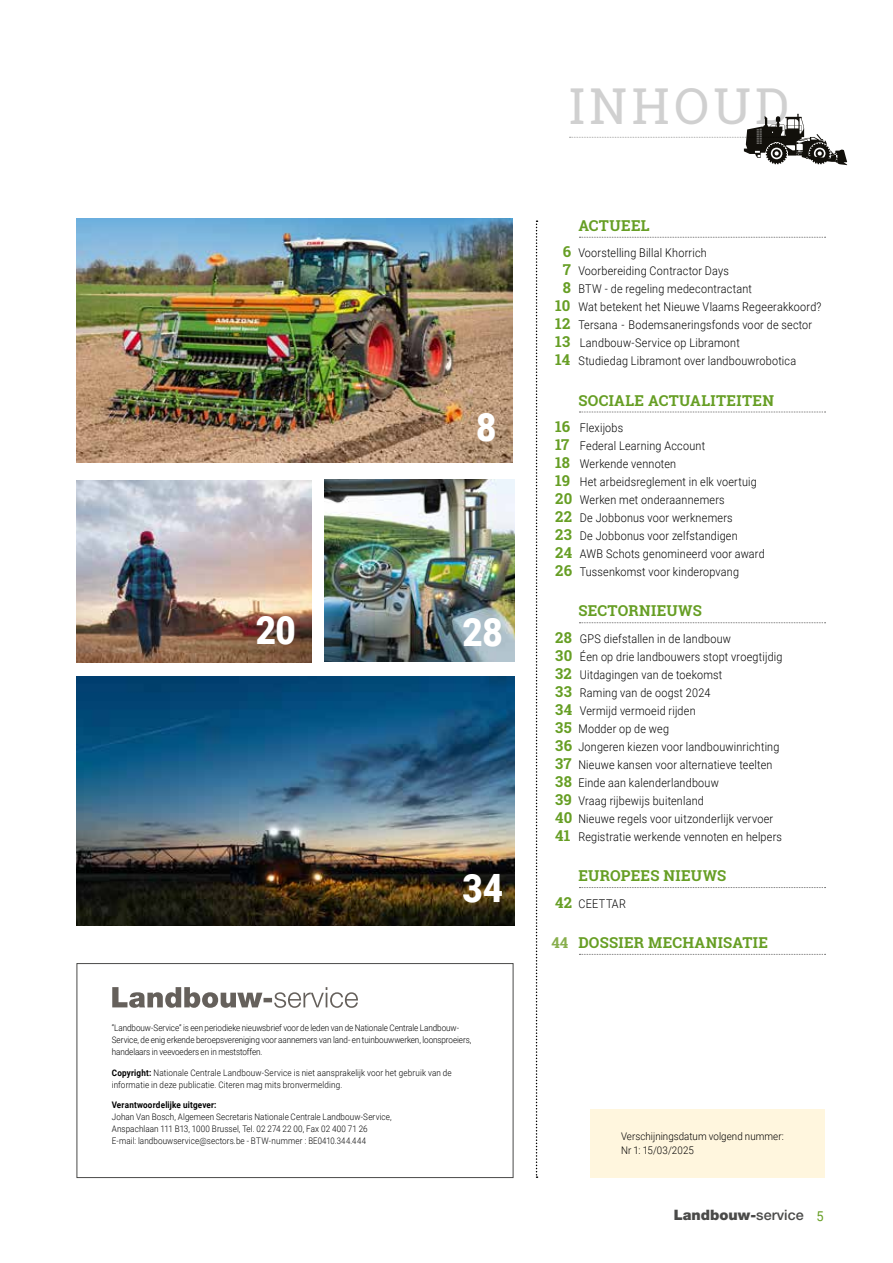
<style>
.page{position:relative;width:893px;height:1263px;background:#fff}
.page>*{position:absolute;margin:0;border:0;box-sizing:border-box;transform-origin:0 0}
.t1{font:49.5px "Roboto Slab";letter-spacing:.09em;color:#d0d0d0}
.t2{font:900 39px "Roboto";color:#fff;scale:.9 1}
.t3{font:700 15px "Roboto Slab";letter-spacing:.02em;color:#669e24}
.t4{font:900 14.4px "Helvetica Neue LT Std";color:#4a4a49}
.t5{font:300 12px/18px "Roboto";letter-spacing:.02em;color:#000;scale:.9 1}
.t6{font:300 10.5px/13.5px "Roboto";letter-spacing:.005em;color:#000;scale:.93 1}
.t7{font:300 9px/12px "Roboto";letter-spacing:.01em;color:#000;scale:.9 1}
.t8{font:300 9px/12px "Roboto";letter-spacing:-.01em;color:#000;scale:.9 1}
.t9{font:700 9px "Roboto";letter-spacing:.025em;color:#000;scale:.9 1}
.s1{font-weight:700}
.s2{font-family:"Roboto Slab";font-weight:700;font-size:15px;color:#669e24}
.s3{color:#87ae4c}
.s4{font-weight:500}
.s5{font-family:"Roboto";font-weight:400;font-size:13.5px;color:#669e24}
</style>
<div class="page">
<img style="left:77px;top:218px;width:435px;height:245px">
<img style="left:325px;top:479px;width:189px;height:182px">
<svg style="left:536px;top:220px;width:1px;height:958px"></svg>
<svg style="left:569px;top:114px;width:278px;height:51px"></svg>
<div style="left:77px;top:963px;width:436px;height:215px;border:1px solid #4a4a49"></div>
<svg style="left:112px;top:987px;width:246px;height:21px"></svg>
<div style="left:590px;top:1109px;width:235px;height:69px;background:#fff6de"></div>
<svg style="left:579px;top:237px;width:247px;height:1px"></svg>
<svg style="left:579px;top:412px;width:247px;height:1px"></svg>
<svg style="left:579px;top:622px;width:247px;height:1px"></svg>
<svg style="left:579px;top:887px;width:247px;height:1px"></svg>
<svg style="left:579px;top:954px;width:247px;height:1px"></svg>
<img style="left:77px;top:481px;width:235px;height:181px">
<img style="left:77px;top:676px;width:437px;height:249px">
<h2 class="t2" style="left:256px;top:603px;width:46px">20</h2>
<h2 class="t2" style="left:476px;top:400px;width:24px">8</h2>
<h2 class="t2" style="left:463px;top:605px;width:46px">28</h2>
<h2 class="t2" style="left:463px;top:860px;width:46px">34</h2>
<p class="t8" style="left:112px;top:1022px;width:401px">“Landbouw-Service” is een periodieke nieuwsbrief voor de leden van de Nationale Centrale Landbouw-<br>Service, de enig erkende beroepsvereniging voor aannemers van land- en tuinbouwwerken, loonsproeiers, handelaars in veevoeders en in meststoffen.</p>
<p class="t7" style="left:112px;top:1066px;width:379px"><span class="s1">Copyright:</span> Nationale Centrale Landbouw-Service is niet aansprakelijk voor het gebruik van de informatie in deze publicatie. Citeren mag mits bronvermelding.</p>
<p class="t9" style="left:112px;top:1099px;width:118px">Verantwoordelijke uitgever:</p>
<p class="t7" style="left:112px;top:1111px;width:313px">Johan Van Bosch, Algemeen Secretaris Nationale Centrale Landbouw-Service,<br>Anspachlaan 111 B13, 1000 Brussel, Tel. 02 274 22 00, Fax 02 400 71 26<br>E-mail: landbouwservice@sectors.be - BTW-nummer : BE0410.344.444</p>
<h1 class="t1" style="left:569px;top:72px;width:222px">INHOUD</h1>
<p class="t3" style="left:578px;top:215px;width:73px">ACTUEEL</p>
<p class="t5" style="left:563px;top:244px;width:162px"><span class="s2">6</span> Voorstelling Billal Khorrich</p>
<p class="t5" style="left:563px;top:262px;width:186px"><span class="s2">7</span> Voorbereiding Contractor Days</p>
<p class="t5" style="left:563px;top:280px;width:212px"><span class="s2">8</span> BTW - de regeling medecontractant</p>
<p class="t5" style="left:555px;top:298px;width:297px"><span class="s2">10</span> Wat betekent het Nieuwe Vlaams Regeerakkoord?</p>
<p class="t5" style="left:555px;top:316px;width:287px"><span class="s2">12</span> Tersana - Bodemsaneringsfonds voor de sector</p>
<p class="t5" style="left:555px;top:334px;width:207px"><span class="s2">13</span> Landbouw-Service op Libramont</p>
<p class="t5" style="left:555px;top:352px;width:269px"><span class="s2">14</span> Studiedag Libramont over landbouwrobotica</p>
<p class="t3" style="left:578px;top:390px;width:197px">SOCIALE ACTUALITEITEN</p>
<p class="t5" style="left:555px;top:418px;width:234px"><span class="s2">16</span> Flexijobs<br><span class="s2">17</span> Federal Learning Account<br><span class="s2">18</span> Werkende vennoten<br><span class="s2">19</span> Het arbeidsreglement in elk voertuig<br><span class="s2">20</span> Werken met onderaannemers<br><span class="s2">22</span> De Jobbonus voor werknemers<br><span class="s2">23</span> De Jobbonus voor zelfstandigen<br><span class="s2">24</span> AWB Schots genomineerd voor award<br><span class="s2">26</span> Tussenkomst voor kinderopvang</p>
<p class="t3" style="left:578px;top:601px;width:125px">SECTORNIEUWS</p>
<p class="t5" style="left:555px;top:629px;width:254px"><span class="s2">28</span> GPS diefstallen in de landbouw<br><span class="s2">30</span> Éen op drie landbouwers stopt vroegtijdig <span class="s2">32</span> Uitdagingen van de toekomst<br><span class="s2">33</span> Raming van de oogst 2024<br><span class="s2">34</span> Vermijd vermoeid rijden<br><span class="s2">35</span> Modder op de weg<br><span class="s2">36</span> Jongeren kiezen voor landbouwinrichting <span class="s2">37</span> Nieuwe kansen voor alternatieve teelten <span class="s2">38</span> Einde aan kalenderlandbouw<br><span class="s2">39</span> Vraag rijbewijs buitenland<br><span class="s2">40</span> Nieuwe regels voor uitzonderlijk vervoer <span class="s2">41</span> Registratie werkende vennoten en helpers</p>
<p class="t3" style="left:578px;top:865px;width:149px">EUROPEES NIEUWS</p>
<p class="t5" style="left:555px;top:894px;width:80px"><span class="s2">42</span> CEETTAR</p>
<p class="t3" style="left:551px;top:932px;width:218px"><span class="s3">44</span> DOSSIER MECHANISATIE</p>
<p class="t6" style="left:621px;top:1129px;width:177px">Verschijningsdatum volgend nummer:<br>Nr 1: 15/03/2025</p>
<p class="t4" style="left:674px;top:1206px;width:151px">Landbouw-<span class="s4">service</span> <span class="s5">5</span></p>
</div>
